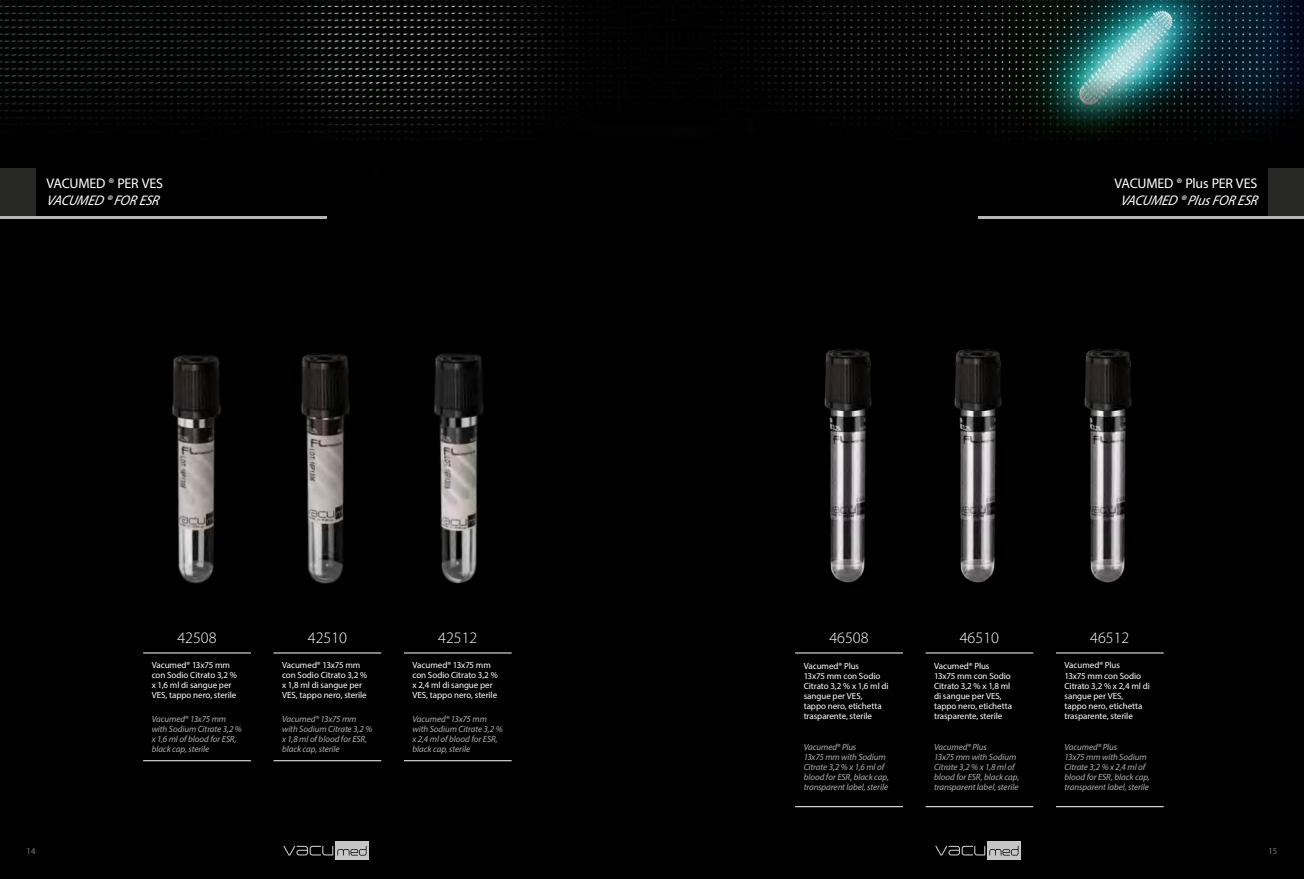
<style>
.page{position:relative;width:1304px;height:879px;background:#000}
.page>*{position:absolute;margin:0;border:0;box-sizing:border-box;transform-origin:0 0}
.t1{font:300 16.1px "Myriad Pro";color:#fff}
.t2{font:14px "Myriad Pro";letter-spacing:-.015em;color:#fff}
.t3{font:italic 14px "Myriad Pro";color:#fff}
.t4{font:9px/10px "Myriad Pro";letter-spacing:-.005em;color:#fff}
.t5{font:italic 9px/10px "Myriad Pro";letter-spacing:-.01em;color:#abaeb0}
.t6{font:300 9px "Myriad Pro";color:#c6c6c6}
</style>
<div class="page">
<div style="left:987px;top:841px;width:33px;height:19px;background:#c6c6c6"></div>
<svg style="left:935px;top:845px;width:83px;height:10px"></svg>
<div style="left:335px;top:841px;width:34px;height:19px;background:#c6c6c6"></div>
<svg style="left:283px;top:845px;width:83px;height:10px"></svg>
<img style="left:0;top:0;width:1304px;height:207px">
<div style="left:0;top:168px;width:35px;height:49px;background:#282827"></div>
<hr style="left:0;top:217px;width:326px;height:2px;background:#b5b5b4">
<hr style="left:143px;top:653px;width:108px;height:1px;background:#fff">
<hr style="left:143px;top:760px;width:108px;height:1px;background:#fff">
<hr style="left:274px;top:653px;width:107px;height:1px;background:#fff">
<hr style="left:274px;top:760px;width:107px;height:1px;background:#fff">
<hr style="left:404px;top:653px;width:108px;height:1px;background:#fff">
<hr style="left:404px;top:760px;width:108px;height:1px;background:#fff">
<img style="left:172px;top:355px;width:49px;height:229px">
<img style="left:301px;top:353px;width:49px;height:231px">
<img style="left:434px;top:353px;width:50px;height:231px">
<div style="left:1269px;top:168px;width:35px;height:49px;background:#282827"></div>
<hr style="left:978px;top:217px;width:326px;height:2px;background:#b5b5b4">
<hr style="left:795px;top:653px;width:108px;height:1px;background:#fff">
<hr style="left:795px;top:806px;width:108px;height:1px;background:#fff">
<hr style="left:926px;top:653px;width:107px;height:1px;background:#fff">
<hr style="left:926px;top:806px;width:107px;height:1px;background:#fff">
<hr style="left:1056px;top:653px;width:108px;height:1px;background:#fff">
<hr style="left:1056px;top:806px;width:108px;height:1px;background:#fff">
<img style="left:824px;top:349px;width:48px;height:234px">
<img style="left:954px;top:349px;width:48px;height:234px">
<img style="left:1084px;top:349px;width:48px;height:234px">
<h2 class="t2" style="left:47px;top:175px;width:118px">VACUMED ® PER VES</h2>
<h2 class="t3" style="left:47px;top:191px;width:117px">VACUMED ®FOR ESR</h2>
<h1 class="t1" style="left:177px;top:629px;width:41px">42508</h1>
<h1 class="t1" style="left:308px;top:629px;width:41px">42510</h1>
<h1 class="t1" style="left:438px;top:629px;width:41px">42512</h1>
<p class="t4" style="left:152px;top:660px;width:87px">Vacumed® 13x75 mm con Sodio Citrato 3,2 % x 1,6 ml di sangue per<br>VES, tappo nero, sterile</p>
<p class="t4" style="left:282px;top:660px;width:87px">Vacumed® 13x75 mm con Sodio Citrato 3,2 % x 1,8 ml di sangue per<br>VES, tappo nero, sterile</p>
<p class="t4" style="left:412px;top:660px;width:87px">Vacumed® 13x75 mm con Sodio Citrato 3,2 % x 2,4 ml di sangue per<br>VES, tappo nero, sterile</p>
<p class="t5" style="left:152px;top:714px;width:92px">Vacumed® 13x75 mm with Sodium Citrate 3,2 % x 1,6 ml of blood for ESR, black cap, sterile</p>
<p class="t5" style="left:282px;top:714px;width:92px">Vacumed® 13x75 mm with Sodium Citrate 3,2 % x 1,8 ml of blood for ESR, black cap, sterile</p>
<p class="t5" style="left:412px;top:714px;width:92px">Vacumed® 13x75 mm with Sodium Citrate 3,2 % x 2,4 ml of blood for ESR, black cap, sterile</p>
<h2 class="t2" style="left:1115px;top:175px;width:144px">VACUMED ® Plus PER VES</h2>
<h2 class="t3" style="left:1120px;top:191px;width:142px">VACUMED ®PlusFOR ESR</h2>
<h1 class="t1" style="left:829px;top:629px;width:41px">46508</h1>
<h1 class="t1" style="left:960px;top:629px;width:41px">46510</h1>
<h1 class="t1" style="left:1090px;top:629px;width:41px">46512</h1>
<p class="t4" style="left:804px;top:660px;width:87px">Vacumed® Plus<br>13x75 mm con Sodio<br>Citrato 3,2 % x 1,6 ml di sangue per VES,<br>tappo nero, etichetta trasparente, sterile</p>
<p class="t4" style="left:934px;top:660px;width:80px">Vacumed® Plus<br>13x75 mm con Sodio<br>Citrato 3,2 % x 1,8 ml di sangue per VES, tappo nero, etichetta trasparente, sterile</p>
<p class="t4" style="left:1064px;top:660px;width:87px">Vacumed® Plus<br>13x75 mm con Sodio<br>Citrato 3,2 % x 2,4 ml di sangue per VES,<br>tappo nero, etichetta trasparente, sterile</p>
<p class="t5" style="left:804px;top:742px;width:87px">Vacumed® Plus<br>13x75 mm with Sodium<br>Citrate 3,2 % x 1,6 ml of blood for ESR, black cap, transparent label, sterile</p>
<p class="t5" style="left:934px;top:742px;width:87px">Vacumed® Plus<br>13x75 mm with Sodium<br>Citrate 3,2 % x 1,8 ml of blood for ESR, black cap, transparent label, sterile</p>
<p class="t5" style="left:1064px;top:742px;width:87px">Vacumed® Plus<br>13x75 mm with Sodium<br>Citrate 3,2 % x 2,4 ml of blood for ESR, black cap, transparent label, sterile</p>
<p class="t6" style="left:27px;top:846px;width:10px">14</p>
<p class="t6" style="left:1269px;top:846px;width:10px">15</p>
</div>
